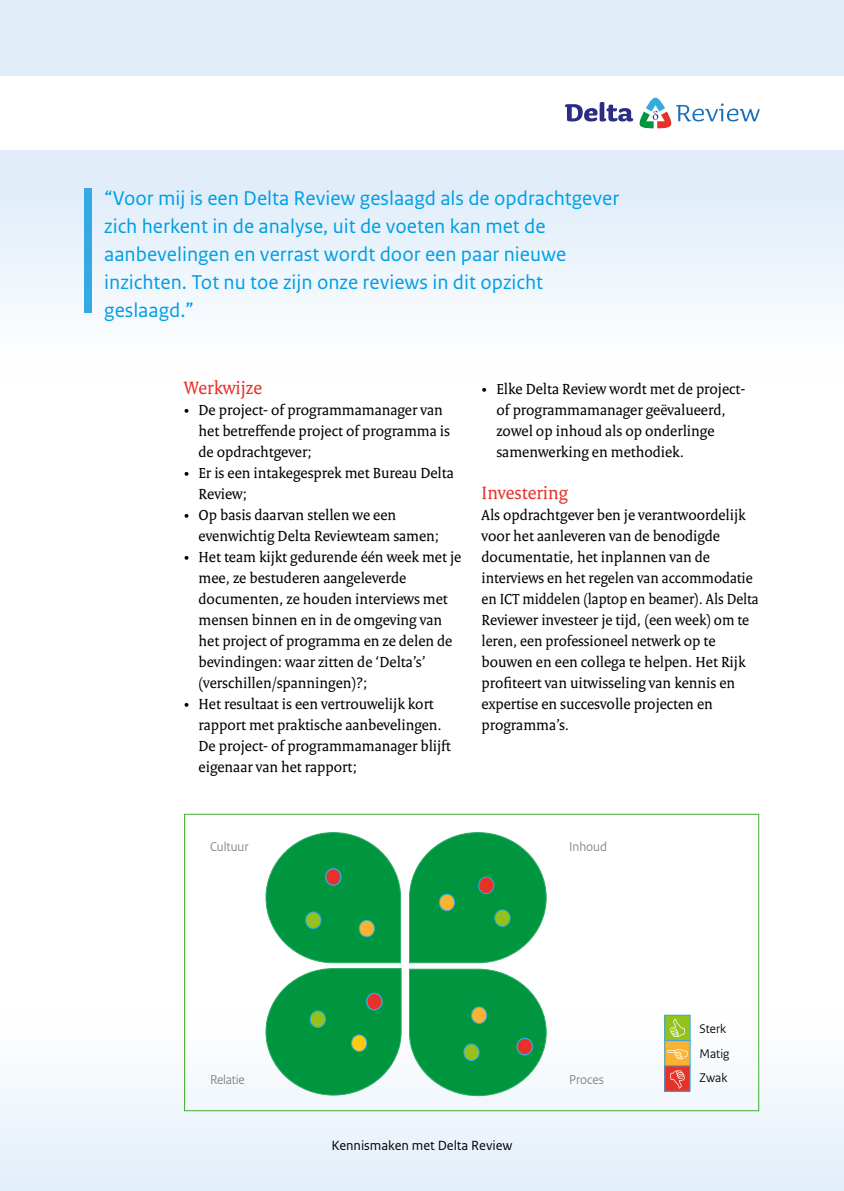
<style>
.page{position:relative;width:844px;height:1191px;background:#fff}
.page>*{position:absolute;margin:0;border:0;box-sizing:border-box;transform-origin:0 0}
.t1{font:21px/28px "Rijksoverheid Sans Text";color:#009ee3}
.t2{font:19.25px "Rijksoverheid Serif";color:#e73229}
.t3{font:15.75px/21px "Rijksoverheid Serif";color:#000}
.t4{font:14px "Rijksoverheid Sans Text";color:#000}
.t5{font:13.47px "Rijksoverheid Sans";color:#828083}
.t6{font:13.12px/24.5px "Rijksoverheid Sans";color:#000}
</style>
<div class="page">
<div style="left:0;top:1007px;width:843px;height:184px;background:linear-gradient(to bottom,#fffffe,#e2eef9)"></div>
<div style="left:0;top:184px;width:843px;height:198px;background:linear-gradient(to bottom,#dfedfa,#fff)"></div>
<div style="left:0;top:0;width:843px;height:184px;background:#e1eefa"></div>
<div style="left:0;top:76px;width:843px;height:74px;background:#fff"></div>
<svg style="left:565px;top:98px;width:194px;height:31px"></svg>
<div style="left:184px;top:814px;width:575px;height:297px;border:1px solid #43ac32"></div>
<svg style="left:408px;top:832px;width:138px;height:264px"></svg>
<svg style="left:265px;top:832px;width:137px;height:263px"></svg>
<div style="left:478px;top:877px;width:15px;height:16px;background:#e73229;border-radius:50%"></div>
<div style="left:478px;top:876px;width:16px;height:18px;border:1px solid #35a9e1;border-radius:50%"></div>
<div style="left:325px;top:868px;width:16px;height:17px;background:#e73229;border-radius:50%"></div>
<div style="left:325px;top:868px;width:16px;height:17px;border:1px solid #35a9e1;border-radius:50%"></div>
<div style="left:366px;top:993px;width:16px;height:17px;background:#e73229;border-radius:50%"></div>
<div style="left:366px;top:993px;width:16px;height:17px;border:1px solid #35a9e1;border-radius:50%"></div>
<div style="left:439px;top:894px;width:15px;height:16px;background:#f9b232;border-radius:50%"></div>
<div style="left:439px;top:894px;width:16px;height:17px;border:1px solid #35a9e1;border-radius:50%"></div>
<div style="left:471px;top:1007px;width:15px;height:16px;background:#f9b232;border-radius:50%"></div>
<div style="left:471px;top:1006px;width:16px;height:18px;border:1px solid #35a9e1;border-radius:50%"></div>
<div style="left:351px;top:1035px;width:15px;height:16px;background:#fec911;border-radius:50%"></div>
<div style="left:351px;top:1034px;width:16px;height:17px;border:1px solid #35a9e1;border-radius:50%"></div>
<div style="left:310px;top:1011px;width:15px;height:16px;background:#94c11c;border-radius:50%"></div>
<div style="left:310px;top:1010px;width:16px;height:17px;border:1px solid #35a9e1;border-radius:50%"></div>
<div style="left:359px;top:920px;width:15px;height:16px;background:#f9b232;border-radius:50%"></div>
<div style="left:358px;top:920px;width:16px;height:17px;border:1px solid #35a9e1;border-radius:50%"></div>
<div style="left:305px;top:912px;width:16px;height:16px;background:#94c11c;border-radius:50%"></div>
<div style="left:305px;top:911px;width:16px;height:18px;border:1px solid #35a9e1;border-radius:50%"></div>
<div style="left:494px;top:910px;width:16px;height:16px;background:#94c11c;border-radius:50%"></div>
<div style="left:494px;top:909px;width:16px;height:17px;border:1px solid #35a9e1;border-radius:50%"></div>
<div style="left:463px;top:1044px;width:16px;height:16px;background:#94c11c;border-radius:50%"></div>
<div style="left:463px;top:1043px;width:16px;height:18px;border:1px solid #35a9e1;border-radius:50%"></div>
<div style="left:517px;top:1038px;width:15px;height:17px;background:#e73229;border-radius:50%"></div>
<div style="left:516px;top:1038px;width:16px;height:17px;border:1px solid #35a9e1;border-radius:50%"></div>
<div style="left:664px;top:1015px;width:26px;height:25px;background:#94c11c"></div>
<div style="left:664px;top:1014px;width:26px;height:27px;border:1px solid #35a9e1"></div>
<div style="left:664px;top:1040px;width:26px;height:25px;background:#f9b232"></div>
<div style="left:664px;top:1040px;width:26px;height:26px;border:1px solid #35a9e1"></div>
<div style="left:664px;top:1065px;width:26px;height:26px;background:#e73229"></div>
<div style="left:664px;top:1065px;width:26px;height:26px;border:1px solid #35a9e1"></div>
<svg style="left:667px;top:1049px;width:20px;height:10px"></svg>
<svg style="left:670px;top:1019px;width:14px;height:18px"></svg>
<svg style="left:670px;top:1070px;width:14px;height:18px"></svg>
<div style="left:84px;top:189px;width:8px;height:124px;background:#35a9e1"></div>
<h1 class="t1" style="left:104px;top:184px;width:516px">“Voor mij is een Delta Review geslaagd als de opdrachtgever zich herkent in de analyse, uit de voeten kan met de aanbevelingen en verrast wordt door een paar nieuwe inzichten. Tot nu toe zijn onze reviews in dit opzicht geslaagd.”</h1>
<p class="t2" style="left:184px;top:376px;width:80px">Werkwijze</p>
<p class="t3" style="left:198px;top:399px;width:253px;text-indent:-15px">• De project- of programmamanager van het betreffende project of programma is de opdrachtgever;</p>
<p class="t3" style="left:198px;top:462px;width:257px;text-indent:-15px">• Er is een intakegesprek met Bureau Delta<br>Review;</p>
<p class="t3" style="left:198px;top:504px;width:242px;text-indent:-15px">• Op basis daarvan stellen we een evenwichtig Delta Reviewteam samen;</p>
<p class="t3" style="left:198px;top:546px;width:264px;text-indent:-15px">• Het team kijkt gedurende één week met je mee, ze bestuderen aangeleverde documenten, ze houden interviews met mensen binnen en in de omgeving van het project of programma en ze delen de bevindingen: waar zitten de ‘Delta’s’ (verschillen/spanningen)?;</p>
<p class="t3" style="left:198px;top:693px;width:254px;text-indent:-15px">• Het resultaat is een vertrouwelijk kort rapport met praktische aanbevelingen.<br>De project- of programmamanager blijft eigenaar van het rapport;</p>
<p class="t3" style="left:496px;top:378px;width:250px;text-indent:-15px">• Elke Delta Review wordt met de project&shy;of programmamanager geëvalueerd, zowel op inhoud als op onderlinge samenwerking en methodiek.</p>
<p class="t2" style="left:481px;top:481px;width:88px">Investering</p>
<p class="t3" style="left:481px;top:504px;width:278px">Als opdrachtgever ben je verantwoordelijk voor het aanleveren van de benodigde documentatie, het inplannen van de interviews en het regelen van accommodatie en ICT middelen (laptop en beamer). Als Delta Reviewer investeer je tijd, (een week) om te leren, een professioneel netwerk op te bouwen en een collega te helpen. Het Rijk profiteert van uitwisseling van kennis en expertise en succesvolle projecten en programma’s.</p>
<p class="t5" style="left:210px;top:838px;width:40px">Cultuur</p>
<p class="t5" style="left:569px;top:838px;width:39px">Inhoud</p>
<p class="t5" style="left:210px;top:1072px;width:36px">Relatie</p>
<p class="t5" style="left:569px;top:1072px;width:36px">Proces</p>
<p class="t4" style="left:331px;top:1137px;width:183px">Kennismaken met Delta Review</p>
<p class="t6" style="left:699px;top:1017px;width:31px">Sterk<br>Matig<br>Zwak</p>
</div>
